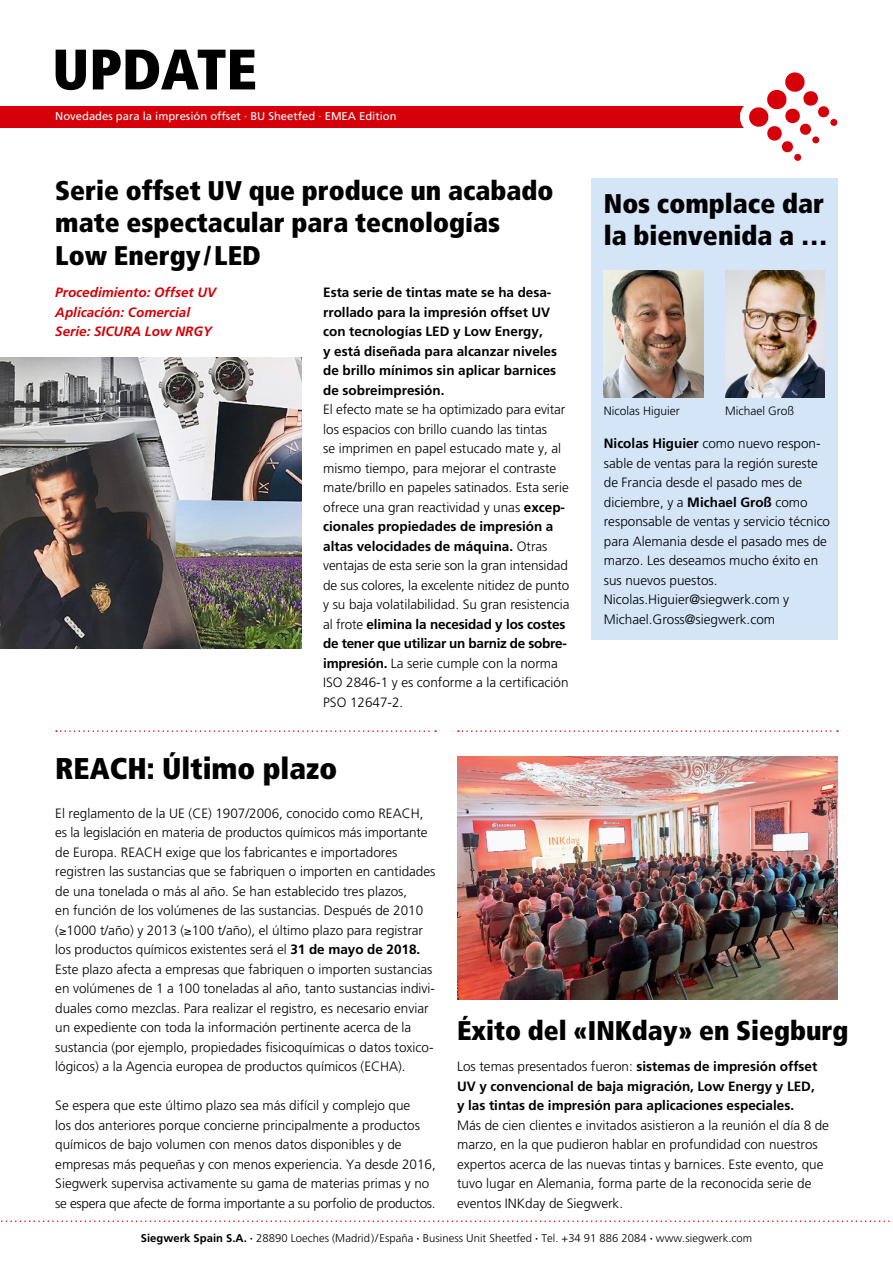
<style>
.page{position:relative;width:893px;height:1263px;background:#fff}
.page>*{position:absolute;margin:0;border:0;box-sizing:border-box;transform-origin:0 0}
.t1{font:900 condensed 57px "Frutiger";color:#000}
.t2{font:900 condensed 30px "Frutiger";color:#000}
.t3{font:900 condensed 27px/32.4px "Frutiger";color:#000}
.t4{font:300 13.5px/19.5px "Frutiger";color:#000}
.t5{font:700 13.5px/19.5px "Frutiger";color:#000}
.t6{font:italic 700 13.5px/19.5px "Frutiger";color:#d50008}
.t7{font:300 12px "Frutiger";color:#000}
.t8{font:300 11.25px "Frutiger";letter-spacing:.005em;color:#000}
.t9{font:11.25px "Frutiger";color:#fff}
.s1{font-weight:700}
.s2{font-weight:300}
</style>
<div class="page">
<div style="left:0;top:106px;width:756px;height:22px;background:#d50008"></div>
<svg style="left:725px;top:72px;width:113px;height:107px"></svg>
<svg style="left:1px;top:1220px;width:892px;height:2px"></svg>
<div style="left:591px;top:179px;width:247px;height:461px;background:#d3e5f7"></div>
<svg style="left:56px;top:730px;width:380px;height:2px"></svg>
<img style="left:725px;top:270px;width:100px;height:128px">
<img style="left:0;top:357px;width:302px;height:291px">
<img style="left:604px;top:270px;width:100px;height:128px">
<svg style="left:458px;top:730px;width:380px;height:2px"></svg>
<img style="left:457px;top:757px;width:381px;height:242px">
<h1 class="t1" style="left:52px;top:35px;width:206px">UPDATE</h1>
<p class="t9" style="left:55px;top:110px;width:343px">Novedades para la impresión offset · BU Sheetfed · EMEA Edition</p>
<h3 class="t3" style="left:55px;top:174px;width:500px">Serie offset UV que produce un acabado mate espectacular para tecnologías<br>Low Energy/LED</h3>
<p class="t6" style="left:55px;top:283px;width:162px">Procedimiento: Offset UV<br>Aplicación: Comercial<br>Serie: SICURA Low NRGY</p>
<p class="t5" style="left:323px;top:283px;width:235px">Esta serie de tintas mate se ha desa&shy;rrollado para la impresión offset UV con tecnologías LED y Low Energy,<br>y está diseñada para alcanzar niveles de brillo mínimos sin aplicar barnices de sobreimpresión.</p>
<p class="t4" style="left:323px;top:400px;width:248px">El efecto mate se ha optimizado para evitar los espacios con brillo cuando las tintas<br>se imprimen en papel estucado mate y, al mismo tiempo, para mejorar el contraste mate/brillo en papeles satinados. Esta serie ofrece una gran reactividad y unas <span class="s1">excep&shy;cionales propiedades de impresión a altas velocidades de máquina.</span> Otras ventajas de esta serie son la gran intensidad de sus colores, la excelente nitidez de punto y su baja volatilabilidad. Su gran resistencia al frote <span class="s1">elimina la necesidad y los costes de tener que utilizar un barniz de sobre&shy;impresión.</span> La serie cumple con la norma ISO 2846-1 y es conforme a la certificación PSO 12647-2.</p>
<h3 class="t3" style="left:604px;top:187px;width:225px">Nos complace dar la bienvenida a …</h3>
<p class="t7" style="left:604px;top:404px;width:77px">Nicolas Higuier</p>
<p class="t7" style="left:725px;top:404px;width:71px">Michael Groß</p>
<p class="t4" style="left:604px;top:434px;width:228px"><span class="s1">Nicolas Higuier</span> como nuevo respon&shy;sable de ventas para la región sureste de Francia desde el pasado mes de diciembre, y a <span class="s1">Michael Groß</span> como responsable de ventas y servicio técnico para Alemania desde el pasado mes de marzo. Les deseamos mucho éxito en sus nuevos puestos.<br>Nicolas.Higuier@siegwerk.com y Michael.Gross@siegwerk.com</p>
<h2 class="t2" style="left:55px;top:750px;width:283px">REACH: Último plazo</h2>
<p class="t4" style="left:55px;top:803px;width:382px">El reglamento de la UE (CE) 1907/2006, conocido como REACH, es la legislación en materia de productos químicos más importante de Europa. REACH exige que los fabricantes e importadores registren las sustancias que se fabriquen o importen en cantidades de una tonelada o más al año. Se han establecido tres plazos,<br>en función de los volúmenes de las sustancias. Después de 2010 (≥1000 t/año) y 2013 (≥100 t/año), el último plazo para registrar los productos químicos existentes será el <span class="s1">31 de mayo de 2018.<br></span>Este plazo afecta a empresas que fabriquen o importen sustancias en volúmenes de 1 a 100 toneladas al año, tanto sustancias indivi&shy;duales como mezclas. Para realizar el registro, es necesario enviar un expediente con toda la información pertinente acerca de la sustancia (por ejemplo, propiedades fisicoquímicas o datos toxico&shy;lógicos) a la Agencia europea de productos químicos (ECHA).</p>
<p class="t4" style="left:55px;top:1096px;width:382px">Se espera que este último plazo sea más difícil y complejo que<br>los dos anteriores porque concierne principalmente a productos químicos de bajo volumen con menos datos disponibles y de empresas más pequeñas y con menos experiencia. Ya desde 2016, Siegwerk supervisa activamente su gama de materias primas y no se espera que afecte de forma importante a su porfolio de productos.</p>
<h3 class="t3" style="left:457px;top:1014px;width:393px">Éxito del «INKday» en Siegburg</h3>
<p class="t5" style="left:457px;top:1057px;width:362px"><span class="s2">Los temas presentados fueron:</span> sistemas de impresión offset<br>UV y convencional de baja migración, Low Energy y LED, y las tintas de impresión para aplicaciones especiales.</p>
<p class="t4" style="left:457px;top:1115px;width:373px">Más de cien clientes e invitados asistieron a la reunión el día 8 de marzo, en la que pudieron hablar en profundidad con nuestros expertos acerca de las nuevas tintas y barnices. Este evento, que tuvo lugar en Alemania, forma parte de la reconocida serie de eventos INKday de Siegwerk.</p>
<p class="t8" style="left:141px;top:1231px;width:613px"><span class="s1">Siegwerk Spain S.A. ·</span> 28890 Loeches (Madrid)/España <span class="s1">·</span> Business Unit Sheetfed <span class="s1">·</span> Tel. +34 91 886 2084 <span class="s1">·</span> www.siegwerk.com</p>
</div>
